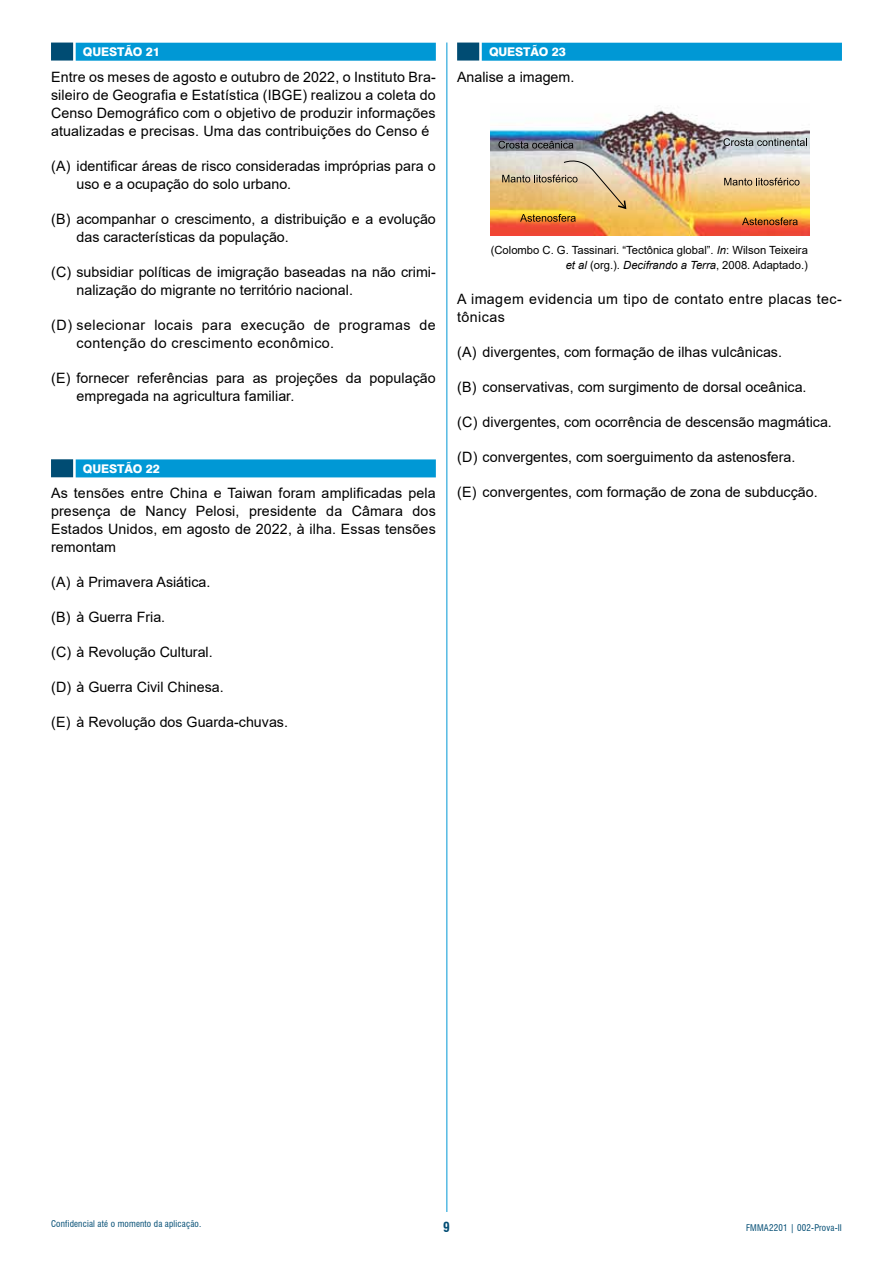
<style>
.page{position:relative;width:893px;height:1263px;background:#fff}
.page>*{position:absolute;margin:0;border:0;box-sizing:border-box;transform-origin:0 0}
.t1{font:14.25px/18px "Arial";color:#000}
.t2{font:14.25px/18px "Arial";letter-spacing:.03em;color:#000}
.t3{font:700 condensed 13.5px "Swiss 721 BT";color:#004c73}
.t4{font:800 12px "Swiss 721 BT";letter-spacing:-.01em;color:#fff}
.t5{font:11.25px/15px "Arial";color:#000;text-align:right}
.t6{font:condensed 9px "Swiss 721 BT";letter-spacing:.02em;color:#004c73}
.s1{font-style:italic}
</style>
<div class="page">
<hr style="left:446px;top:43px;width:1px;height:1169px;background:#0098d5">
<div style="left:457px;top:43px;width:22px;height:18px;background:#004c73"></div>
<div style="left:482px;top:43px;width:360px;height:18px;background:#0098d5"></div>
<img style="left:490px;top:110px;width:319px;height:125px">
<svg style="left:498px;top:141px;width:75px;height:8px"></svg>
<svg style="left:723px;top:138px;width:84px;height:8px"></svg>
<svg style="left:724px;top:178px;width:75px;height:7px"></svg>
<svg style="left:742px;top:217px;width:56px;height:8px"></svg>
<img style="left:502px;top:159px;width:125px;height:63px">
<div style="left:51px;top:43px;width:22px;height:18px;background:#004c73"></div>
<div style="left:76px;top:43px;width:360px;height:18px;background:#0098d5"></div>
<div style="left:51px;top:459px;width:22px;height:18px;background:#004c73"></div>
<div style="left:76px;top:459px;width:360px;height:18px;background:#0098d5"></div>
<p class="t4" style="left:83px;top:44px;width:78px">QUESTÃO 21</p>
<p class="t1" style="left:51px;top:67px;width:386px;text-align:justify">Entre os meses de agosto e outubro de 2022, o Instituto Bra&shy;sileiro de Geografia e Estatística (IBGE) realizou a coleta do Censo Demográfico com o objetivo de produzir informações atualizadas e precisas. Uma das contribuições do Censo é</p>
<p class="t1" style="left:77px;top:156px;width:361px;text-indent:-26px">(A) identificar áreas de risco consideradas impróprias para o uso e a ocupação do solo urbano.</p>
<p class="t1" style="left:77px;top:209px;width:361px;text-indent:-26px">(B) acompanhar o crescimento, a distribuição e a evolução das características da população.</p>
<p class="t1" style="left:77px;top:262px;width:361px;text-indent:-26px">(C) subsidiar políticas de imigração baseadas na não crimi&shy;nalização do migrante no território nacional.</p>
<p class="t2" style="left:77px;top:315px;width:361px;text-indent:-26px">(D) selecionar locais para execução de programas de contenção do crescimento econômico.</p>
<p class="t1" style="left:77px;top:368px;width:361px;text-indent:-26px">(E) fornecer referências para as projeções da população empregada na agricultura familiar.</p>
<p class="t4" style="left:83px;top:461px;width:78px">QUESTÃO 22</p>
<p class="t1" style="left:51px;top:484px;width:386px;text-align:justify">As tensões entre China e Taiwan foram amplificadas pela presença de Nancy Pelosi, presidente da Câmara dos Estados Unidos, em agosto de 2022, à ilha. Essas tensões remontam</p>
<p class="t1" style="left:51px;top:573px;width:161px">(A) à Primavera Asiática.</p>
<p class="t1" style="left:51px;top:608px;width:116px">(B) à Guerra Fria.</p>
<p class="t1" style="left:51px;top:643px;width:163px">(C) à Revolução Cultural.</p>
<p class="t1" style="left:51px;top:678px;width:174px">(D) à Guerra Civil Chinesa.</p>
<p class="t1" style="left:51px;top:713px;width:238px">(E) à Revolução dos Guarda-chuvas.</p>
<p class="t4" style="left:489px;top:44px;width:78px">QUESTÃO 23</p>
<p class="t1" style="left:457px;top:67px;width:119px">Analise a imagem.</p>
<p class="t5" style="left:491px;top:243px;width:319px">(Colombo C. G. Tassinari. “Tectônica global”. <span class="s1">In</span>: Wilson Teixeira <span class="s1">et al</span> (org.). <span class="s1">Decifrando a Terra</span>, 2008. Adaptado.)</p>
<p class="t2" style="left:457px;top:290px;width:386px">A imagem evidencia um tipo de contato entre placas tec&shy;tônicas</p>
<p class="t1" style="left:457px;top:343px;width:326px">(A) divergentes, com formação de ilhas vulcânicas.</p>
<p class="t1" style="left:457px;top:378px;width:351px">(B) conservativas, com surgimento de dorsal oceânica.</p>
<p class="t1" style="left:457px;top:413px;width:376px">(C) divergentes, com ocorrência de descensão magmática.</p>
<p class="t1" style="left:457px;top:448px;width:340px">(D) convergentes, com soerguimento da astenosfera.</p>
<p class="t1" style="left:457px;top:483px;width:362px">(E) convergentes, com formação de zona de subducção.</p>
<p class="t6" style="left:51px;top:1218px;width:152px">Confidencial até o momento da aplicação.</p>
<p class="t3" style="left:443px;top:1219px;width:8px">9</p>
<p class="t6" style="left:746px;top:1222px;width:97px">FMMA2201 | 002-Prova-II</p>
</div>
